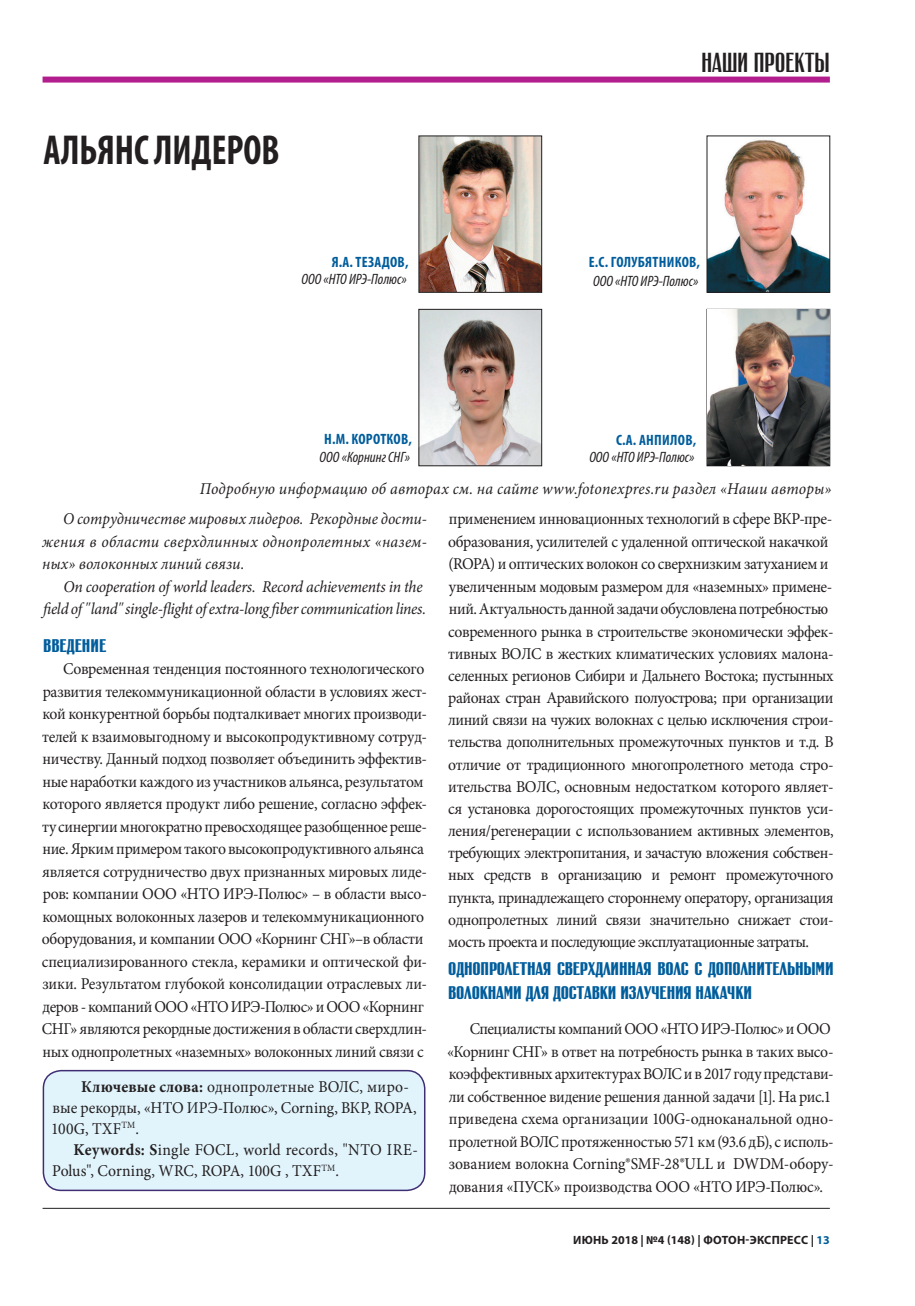
<style>
.page{position:relative;width:915px;height:1306px;background:#fff}
.page>*{position:absolute;margin:0;border:0;box-sizing:border-box;transform-origin:0 0}
.t1{font:700 condensed 42px "Myriad Pro";color:#231f20;scale:.89 1}
.t2{font:27px "Rubrica C";color:#231f20}
.t3{font:700 18px/24.2px "Rubrica C";letter-spacing:-.01em;color:#005d9c}
.t4{font:16.5px/22.5px "Minion Pro";letter-spacing:-.025em;color:#231f20;scale:.95 1}
.t5{font:italic 16.5px/22.5px "Minion Pro";letter-spacing:-.005em;color:#231f20;text-align:right;scale:.95 1}
.t6{font:italic 16.5px/22.5px "Minion Pro";letter-spacing:-.005em;color:#231f20;text-align:justify;scale:.94 1}
.t7{font:16.5px/21px "Minion Pro";letter-spacing:.005em;color:#231f20;scale:.95 1}
.t8{font:16.5px/21px "Minion Pro";letter-spacing:.01em;color:#231f20;scale:.95 1}
.t9{font:italic condensed 15px "Myriad Pro";color:#231f20}
.t10{font:700 condensed 15px "Myriad Pro";letter-spacing:.02em;color:#005d9c}
.t11{font:700 12px "Myriad Pro";letter-spacing:.015em;color:#231f20}
.s1{font-weight:700}
.s2{color:#005d9c}
</style>
<div class="page">
<hr style="left:43px;top:1207px;width:786px;height:1px;background:#231f20">
<div style="left:43px;top:77px;width:786px;height:6px;background:#b21e8d"></div>
<img style="left:708px;top:140px;width:119px;height:150px">
<div style="left:706px;top:136px;width:123px;height:156px;border:1px solid #231f20"></div>
<img style="left:420px;top:138px;width:119px;height:152px">
<div style="left:706px;top:309px;width:123px;height:157px;border:1px solid #231f20"></div>
<img style="left:707px;top:309px;width:121px;height:156px">
<img style="left:420px;top:311px;width:119px;height:153px">
<div style="left:418px;top:309px;width:123px;height:157px;border:1px solid #231f20"></div>
<div style="left:43px;top:1070px;width:381px;height:120px;background:#e1f4fc;border-radius:18px"></div>
<div style="left:43px;top:1069px;width:382px;height:122px;border:2px solid #3f2e74;border-radius:18px"></div>
<h1 class="t1" style="left:43px;top:124px;width:267px">АЛЬЯНС ЛИДЕРОВ</h1>
<p class="t10" style="left:331px;top:252px;width:78px">Я.А. ТЕЗАДОВ,</p>
<p class="t9" style="left:301px;top:269px;width:107px">ООО «НТО ИРЭ-Полюс»</p>
<p class="t10" style="left:324px;top:429px;width:89px">Н.М. КОРОТКОВ,</p>
<p class="t9" style="left:319px;top:448px;width:92px">ООО «Корнинг СНГ»</p>
<h2 class="t2" style="left:701px;top:49px;width:130px">НАШИ ПРОЕКТЫ</h2>
<p class="t10" style="left:588px;top:253px;width:113px">Е.С. ГОЛУБЯТНИКОВ,</p>
<p class="t9" style="left:593px;top:271px;width:107px">ООО «НТО ИРЭ-Полюс»</p>
<p class="t10" style="left:616px;top:430px;width:82px">С.А. АНПИЛОВ,</p>
<p class="t9" style="left:589px;top:447px;width:107px">ООО «НТО ИРЭ-Полюс»</p>
<p class="t5" style="left:200px;top:477px;width:666px">Подробную информацию об авторах см. на сайте www.fotonexpres.ru раздел «Наши авторы»</p>
<p class="t6" style="left:42px;top:507px;width:410px;text-indent:21px">О сотрудничестве мировых лидеров. Рекордные дости&shy;жения в области сверхдлинных однопролетных «назем&shy;ных» волоконных линий связи.</p>
<p class="t5" style="left:43px;top:575px;width:404px">On cooperation of world leaders. Record achievements in the field of "land" single-flight of extra-long fiber communication lines.</p>
<p class="t3" style="left:43px;top:633px;width:65px">ВВЕДЕНИЕ</p>
<p class="t4" style="left:42px;top:657px;width:407px;text-indent:21px">Современная тенденция постоянного технологического развития телекоммуникационной области в условиях жест&shy;кой конкурентной борьбы подталкивает многих производи&shy;телей к взаимовыгодному и высокопродуктивному сотруд&shy;ничеству. Данный подход позволяет объединить эффектив&shy;ные наработки каждого из участников альянса, результатом которого является продукт либо решение, согласно эффек&shy;ту синергии многократно превосходящее разобщенное реше&shy;ние. Ярким примером такого высокопродуктивного альянса является сотрудничество двух признанных мировых лиде&shy;ров: компании ООО «НТО ИРЭ-Полюс» – в области высо&shy;комощных волоконных лазеров и телекоммуникационного оборудования, и компании ООО «Корнинг СНГ»–в области специализированного стекла, керамики и оптической фи&shy;зики. Результатом глубокой консолидации отраслевых ли&shy;деров - компаний ООО «НТО ИРЭ-Полюс» и ООО «Корнинг СНГ» являются рекордные достижения в области сверхдлин&shy;ных однопролетных «наземных» волоконных линий связи с</p>
<p class="t7" style="left:51px;top:1076px;width:386px;text-indent:30px"><span class="s1">Ключевые слова:</span> однопролетные ВОЛС, миро&shy;вые рекорды, «НТО ИРЭ-Полюс», Corning, ВКР, ROPA,<br>100G, TXF<sup>ТM</sup>.</p>
<p class="t8" style="left:52px;top:1139px;width:386px;text-indent:21px"><span class="s1">Keywords: S</span>ingle FOCL, world records, "NTO IRE-<br>Polus", Corning, WRC, ROPA, 100G , TXF<sup>ТM</sup>.</p>
<p class="t4" style="left:448px;top:507px;width:407px">применением инновационных технологий в сфере ВКР-пре&shy;образования, усилителей с удаленной оптической накачкой (ROPA) и оптических волокон со сверхнизким затуханием и увеличенным модовым размером для «наземных» примене&shy;ний. Актуальность данной задачи обусловлена потребностью современного рынка в строительстве экономически эффек&shy;тивных ВОЛС в жестких климатических условиях малона&shy;селенных регионов Сибири и Дальнего Востока; пустынных районах стран Аравийского полуострова; при организации линий связи на чужих волокнах с целью исключения строи&shy;тельства дополнительных промежуточных пунктов и т.д. В отличие от традиционного многопролетного метода стро&shy;ительства ВОЛС, основным недостатком которого являет&shy;ся установка дорогостоящих промежуточных пунктов уси&shy;ления/регенерации с использованием активных элементов, требующих электропитания, и зачастую вложения собствен&shy;ных средств в организацию и ремонт промежуточного пункта, принадлежащего стороннему оператору, организация однопролетных линий связи значительно снижает стои&shy;мость проекта и последующие эксплуатационные затраты.</p>
<p class="t3" style="left:448px;top:956px;width:386px">ОДНОПРОЛЕТНАЯ СВЕРХДЛИННАЯ ВОЛС С ДОПОЛНИТЕЛЬНЫМИ<br>ВОЛОКНАМИ ДЛЯ ДОСТАВКИ ИЗЛУЧЕНИЯ НАКАЧКИ</p>
<p class="t4" style="left:447px;top:1017px;width:408px;text-indent:23px">Специалисты компаний ООО «НТО ИРЭ-Полюс» и ООО «Корнинг СНГ» в ответ на потребность рынка в таких высо&shy;коэффективных архитектурах ВОЛС и в 2017 году представи&shy;ли собственное видение решения данной задачи [1]. На рис.1 приведена схема организации 100G-одноканальной одно&shy;пролетной ВОЛС протяженностью 571 км (93.6 дБ), с исполь&shy;зованием волокна Corning®SMF-28®ULL и DWDM-обору&shy;дования «ПУСК» производства ООО «НТО ИРЭ-Полюс».</p>
<p class="t11" style="left:573px;top:1232px;width:258px">ИЮНЬ 2018 | №4 (148) | ФОТОН-ЭКСПРЕСС | <span class="s2">13</span></p>
</div>
